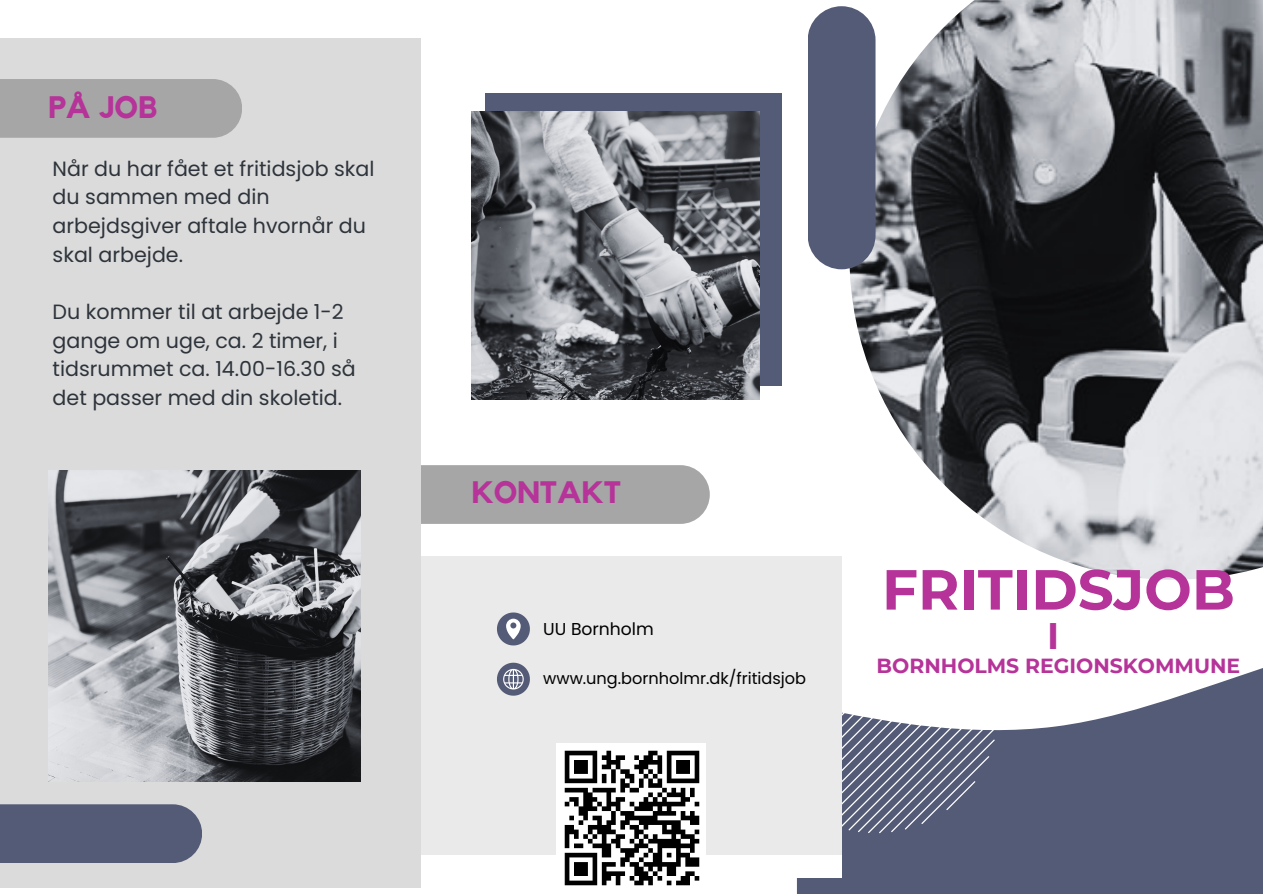
<style>
.page{position:relative;width:1263px;height:894px;background:#fff}
.page>*{position:absolute;margin:0;border:0;box-sizing:border-box;transform-origin:0 0}
.t1{font:700 56.4px "Montserrat";color:#b63399}
.t2{font:700 36.9px "Montserrat";color:#b63399}
.t3{font:700 30.9px "Kollektif";color:#b63399}
.t4{font:20.55px/28.7px "Poppins";color:#2e343b}
.t5{font:700 20.4px "Montserrat";color:#b63399}
.t6{font:17.25px "Poppins";color:#000}
.t7{font:16.2px "Poppins";color:#000}
</style>
<div class="page">
<svg style="left:797px;top:668px;width:466px;height:225px;background:#6d738b"></svg>
<div style="left:421px;top:28px;width:421px;height:849px;background:#fff"></div>
<div style="left:343px;top:465px;width:367px;height:58px;background:#a6a6a6;border-radius:29px"></div>
<div style="left:0;top:38px;width:421px;height:849px;background:#dbdbdb"></div>
<img style="left:849px;top:0;width:414px;height:579px">
<div style="left:808px;top:6px;width:67px;height:263px;background:#545b77;border-radius:34px"></div>
<div style="left:0;top:79px;width:242px;height:59px;background:#a6a6a6"></div>
<svg style="left:842px;top:668px;width:156px;height:164px"></svg>
<div style="left:485px;top:93px;width:296px;height:293px;background:#545b77"></div>
<img style="left:472px;top:112px;width:287px;height:287px">
<div style="left:421px;top:556px;width:421px;height:299px;background:#e8e8e8"></div>
<img style="left:49px;top:470px;width:311px;height:311px">
<div style="left:0;top:804px;width:202px;height:58px;background:#545b77"></div>
<svg style="left:497px;top:662px;width:33px;height:33px"></svg>
<svg style="left:497px;top:612px;width:33px;height:33px"></svg>
<img style="left:557px;top:743px;width:148px;height:143px">
<p class="t3" style="left:48px;top:93px;width:111px">PÅ JOB</p>
<p class="t4" style="left:53px;top:154px;width:323px">Når du har fået et fritidsjob skal du sammen med din arbejdsgiver aftale hvornår du skal arbejde.</p>
<p class="t4" style="left:53px;top:297px;width:305px">Du kommer til at arbejde 1-2 gange om uge, ca. 2 timer, i tidsrummet ca. 14.00-16.30 så det passer med din skoletid.</p>
<p class="t3" style="left:472px;top:478px;width:151px">KONTAKT</p>
<p class="t6" style="left:543px;top:616px;width:112px">UU Bornholm</p>
<p class="t7" style="left:543px;top:667px;width:264px">www.ung.bornholmr.dk/fritidsjob</p>
<p class="t1" style="left:882px;top:554px;width:354px">FRITIDSJOB</p>
<p class="t2" style="left:1047px;top:613px;width:14px">I</p>
<p class="t5" style="left:877px;top:652px;width:365px">BORNHOLMS REGIONSKOMMUNE</p>
</div>
